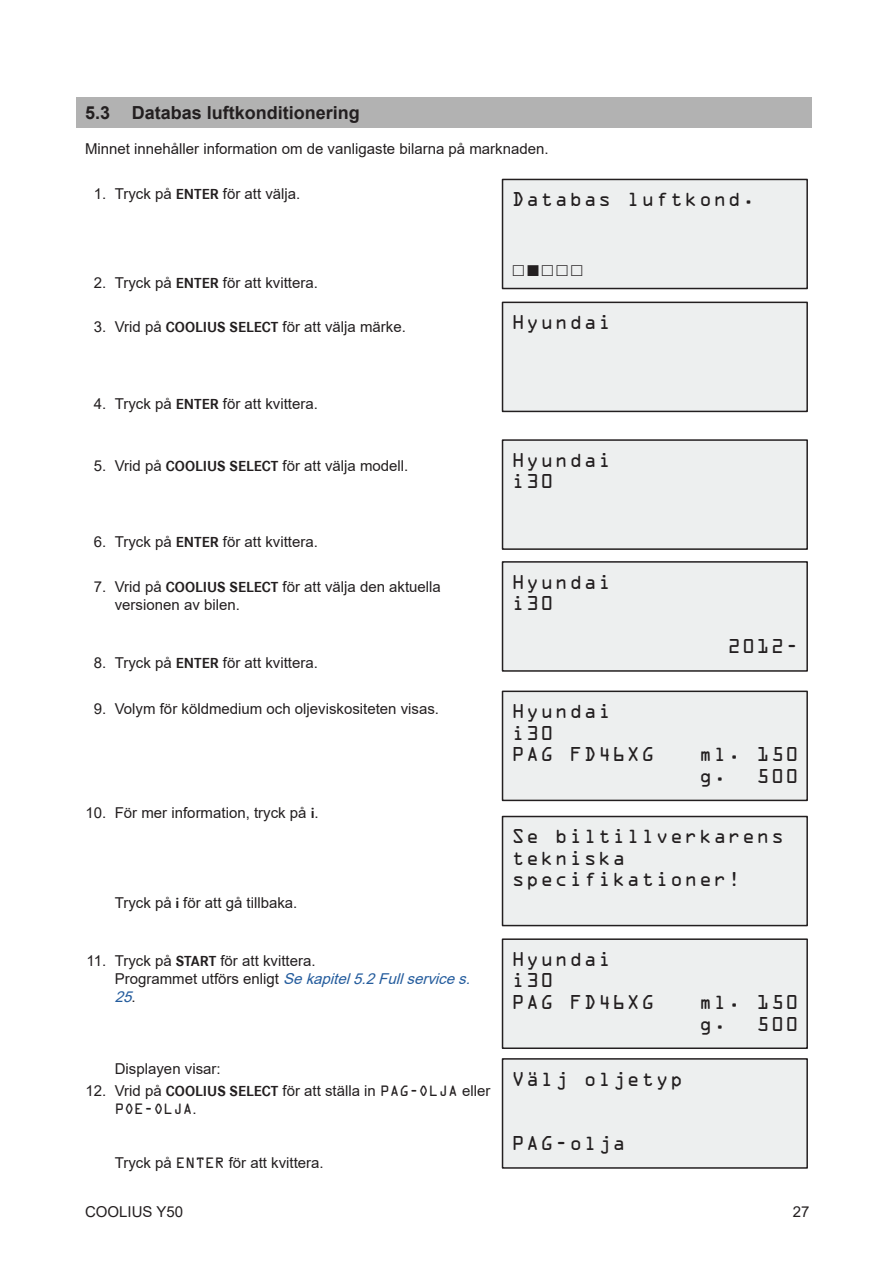
<style>
.page{position:relative;width:893px;height:1263px;background:#fff}
.page>*{position:absolute;margin:0;border:0;box-sizing:border-box;transform-origin:0 0}
.t1{font:18px/21.6px "OCRA Std";letter-spacing:.08em;color:#231f20}
.t2{font:700 18px "Arial";color:#231f20}
.t3{font:15px/18px "Arial";color:#231f20}
.t4{font:13.5px "OCRA Std";color:#231f20}
.s1{font-family:"Corporate S";font-weight:700}
.s2{font-style:italic;color:#245c9d}
.s3{font-family:"OCRA Std";font-size:13.5px}
.s4{font-family:"Arial";font-size:15px}
</style>
<div class="page">
<div style="left:77px;top:98px;width:735px;height:30px;background:#b2b2b2"></div>
<div style="left:502px;top:179px;width:305px;height:109px;background:#edefef"></div>
<div style="left:502px;top:179px;width:306px;height:110px;border:2px solid #231f20"></div>
<div style="left:502px;top:302px;width:305px;height:109px;background:#edefef"></div>
<div style="left:502px;top:302px;width:306px;height:110px;border:2px solid #231f20"></div>
<div style="left:502px;top:440px;width:305px;height:109px;background:#edefef"></div>
<div style="left:502px;top:439px;width:306px;height:111px;border:2px solid #231f20"></div>
<div style="left:502px;top:562px;width:305px;height:109px;background:#edefef"></div>
<div style="left:502px;top:561px;width:306px;height:111px;border:2px solid #231f20"></div>
<div style="left:502px;top:691px;width:305px;height:109px;background:#edefef"></div>
<div style="left:502px;top:690px;width:306px;height:111px;border:2px solid #231f20"></div>
<div style="left:502px;top:816px;width:305px;height:109px;background:#edefef"></div>
<div style="left:502px;top:816px;width:306px;height:110px;border:2px solid #231f20"></div>
<div style="left:502px;top:939px;width:305px;height:109px;background:#edefef"></div>
<div style="left:502px;top:938px;width:306px;height:111px;border:2px solid #231f20"></div>
<div style="left:502px;top:1059px;width:305px;height:109px;background:#edefef"></div>
<div style="left:502px;top:1058px;width:306px;height:111px;border:2px solid #231f20"></div>
<p class="t2" style="left:85px;top:100px;width:276px">5.3 Databas luftkonditionering</p>
<p class="t3" style="left:85px;top:140px;width:465px">Minnet innehåller information om de vanligaste bilarna på marknaden.</p>
<p class="t3" style="left:94px;top:185px;width:208px">1. Tryck på <span class="s1">ENTER</span> för att välja.</p>
<p class="t1" style="left:512px;top:190px;width:245px">Databas luftkond.</p>
<p class="t3" style="left:94px;top:274px;width:226px">2. Tryck på <span class="s1">ENTER</span> för att kvittera.</p>
<p class="t3" style="left:94px;top:318px;width:314px">3. Vrid på <span class="s1">COOLIUS SELECT</span> för att välja märke.</p>
<p class="t1" style="left:512px;top:313px;width:101px">Hyundai</p>
<p class="t3" style="left:94px;top:394px;width:226px">4. Tryck på <span class="s1">ENTER</span> för att kvittera.</p>
<p class="t3" style="left:94px;top:457px;width:316px">5. Vrid på <span class="s1">COOLIUS SELECT</span> för att välja modell.</p>
<p class="t3" style="left:94px;top:533px;width:226px">6. Tryck på <span class="s1">ENTER</span> för att kvittera.</p>
<p class="t3" style="left:115px;top:578px;width:328px;text-indent:-21px">7. Vrid på <span class="s1">COOLIUS SELECT</span> för att välja den aktuella versionen av bilen.</p>
<p class="t3" style="left:94px;top:654px;width:226px">8. Tryck på <span class="s1">ENTER</span> för att kvittera.</p>
<p class="t3" style="left:94px;top:699px;width:347px">9. Volym för köldmedium och oljeviskositeten visas.</p>
<p class="t3" style="left:85px;top:803px;width:235px">10. För mer information, tryck på <span class="s1">i</span>.</p>
<p class="t3" style="left:115px;top:893px;width:184px">Tryck på <span class="s1">i</span> för att gå tillbaka.</p>
<p class="t3" style="left:115px;top:952px;width:362px;text-indent:-28px">11. Tryck på <span class="s1">START</span> för att kvittera.<br>P ro g ra m m e t u tfö rs e n l i g t <span class="s2">Sekapitel5.2Fullservices.<br>25</span>.</p>
<p class="t3" style="left:115px;top:1060px;width:107px">Displayen visar:</p>
<p class="t3" style="left:85px;top:1082px;width:406px">12. Vrid på <span class="s1">COOLIUS SELECT</span> för att ställa in <span class="s3">PAG-OLJA</span> eller</p>
<p class="t4" style="left:115px;top:1103px;width:83px">POE-OLJA<span class="s4">.</span></p>
<p class="t3" style="left:115px;top:1154px;width:210px">Tryck på <span class="s3">ENTER</span> för att kvittera.</p>
<p class="t1" style="left:512px;top:451px;width:101px">Hyundai i30</p>
<p class="t1" style="left:512px;top:572px;width:101px">Hyundai i30</p>
<p class="t1" style="left:512px;top:702px;width:144px">Hyundai i30<br>PAG FD46XG</p>
<p class="t1" style="left:728px;top:637px;width:72px">2012-</p>
<p class="t1" style="left:699px;top:745px;width:101px">ml. 150 g. 500</p>
<p class="t1" style="left:512px;top:827px;width:274px">Se biltillverkarens tekniska specifikationer!</p>
<p class="t1" style="left:512px;top:950px;width:144px">Hyundai i30<br>PAG FD46XG</p>
<p class="t1" style="left:512px;top:1069px;width:173px">Välj oljetyp</p>
<p class="t1" style="left:512px;top:1134px;width:115px">PAG-olja</p>
<p class="t1" style="left:699px;top:993px;width:101px">ml. 150 g. 500</p>
<p class="t3" style="left:85px;top:1202px;width:100px">COOLIUS Y50</p>
<p class="t3" style="left:793px;top:1202px;width:18px">27</p>
</div>
